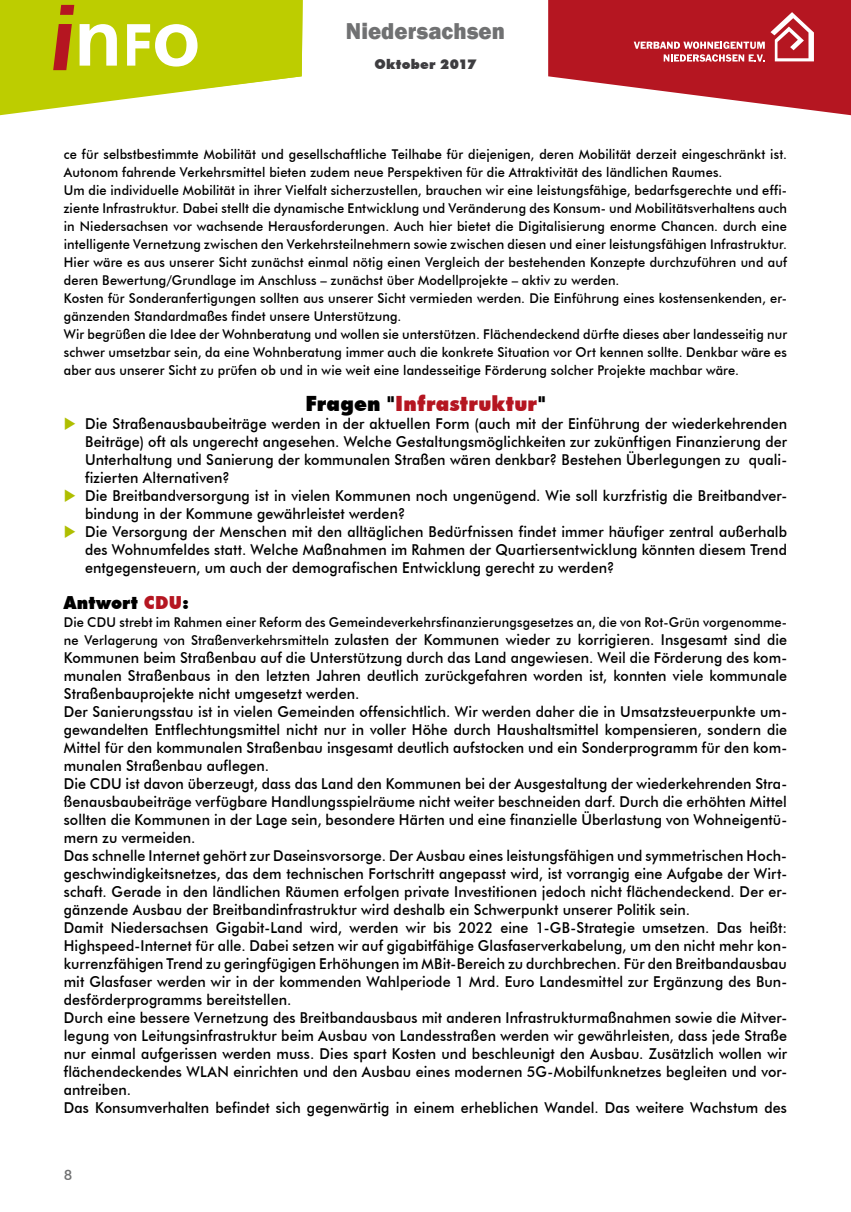
<style>
.page{position:relative;width:851px;height:1212px;background:#fff}
.page>*{position:absolute;margin:0;border:0;box-sizing:border-box;transform-origin:0 0}
.t1{font:800 23.55px "Franklin Gothic";letter-spacing:.005em;color:#707172;scale:.95 1}
.t2{font:900 21px "Futura BT";letter-spacing:.01em;color:#b51621;scale:.95 1}
.t3{font:900 18px "Futura BT";letter-spacing:.015em;color:#000;scale:.95 1}
.t4{font:500 15px/18px "Futura BT";letter-spacing:.005em;color:#000;text-align:justify;scale:.95 1}
.t5{font:500 14.25px "Futura BT";color:#707172}
.t6{font:500 13.5px/18px "Futura BT";letter-spacing:.01em;color:#000;scale:.95 1}
.t7{font:900 13.5px "Futura BT";letter-spacing:.02em;color:#3e3d40}
.s1{color:#000}
.s2{color:#afbe00}
.s3{color:#b51621}
.s4{font-size:13.5px}
</style>
<div class="page">
<svg style="left:548px;top:0;width:302px;height:115px"></svg>
<svg style="left:0;top:0;width:302px;height:115px"></svg>
<h1 class="t1" style="left:346px;top:15px;width:169px">Niedersachsen</h1>
<p class="t7" style="left:374px;top:56px;width:104px">Oktober 2017</p>
<p class="t6" style="left:64px;top:145px;width:762px">ce für selbstbestimmte Mobilität und gesellschaftliche Teilhabe für diejenigen, deren Mobilität derzeit eingeschränkt ist.<br>Autonom fahrende Verkehrsmittel bieten zudem neue Perspektiven für die Attraktivität des ländlichen Raumes.<br>Um die individuelle Mobilität in ihrer Vielfalt sicherzustellen, brauchen wir eine leistungsfähige, bedarfsgerechte und effi&shy;ziente Infrastruktur. Dabei stellt die dynamische Entwicklung und Veränderung des Konsum- und Mobilitätsverhaltens auch in Niedersachsen vor wachsende Herausforderungen. Auch hier bietet die Digitalisierung enorme Chancen. durch eine intelligente Vernetzung zwischen den Verkehrsteilnehmern sowie zwischen diesen und einer leistungsfähigen Infrastruktur.<br>Hier wäre es aus unserer Sicht zunächst einmal nötig einen Vergleich der bestehenden Konzepte durchzuführen und auf deren Bewertung/Grundlage im Anschluss – zunächst über Modellprojekte – aktiv zu werden.<br>Kosten für Sonderanfertigungen sollten aus unserer Sicht vermieden werden. Die Einführung eines kostensenkenden, er&shy;gänzenden Standardmaßes findet unsere Unterstützung.<br>Wir begrüßen die Idee der Wohnberatung und wollen sie unterstützen. Flächendeckend dürfte dieses aber landesseitig nur schwer umsetzbar sein, da eine Wohnberatung immer auch die konkrete Situation vor Ort kennen sollte. Denkbar wäre es aber aus unserer Sicht zu prüfen ob und in wie weit eine landesseitige Förderung solcher Projekte machbar wäre.</p>
<h2 class="t2" style="left:305px;top:391px;width:254px"><span class="s1">Fragen "</span>Infrastruktur<span class="s1">"</span></h2>
<p class="t4" style="left:85px;top:415px;width:740px;text-indent:-21px"><span class="s2">◆</span> Die Straßenausbaubeiträge werden in der aktuellen Form (auch mit der Einführung der wiederkehrenden Beiträge) oft als ungerecht angesehen. Welche Gestaltungsmöglichkeiten zur zukünftigen Finanzierung der Unterhaltung und Sanierung der kommunalen Straßen wären denkbar? Bestehen Überlegungen zu quali&shy;fizierten Alternativen?</p>
<p class="t4" style="left:85px;top:487px;width:740px;text-indent:-21px"><span class="s2">◆</span> Die Breitbandversorgung ist in vielen Kommunen noch ungenügend. Wie soll kurzfristig die Breitbandver&shy;bindung in der Kommune gewährleistet werden?</p>
<p class="t4" style="left:85px;top:523px;width:740px;text-indent:-21px"><span class="s2">◆</span> Die Versorgung der Menschen mit den alltäglichen Bedürfnissen findet immer häufiger zentral außerhalb des Wohnumfeldes statt. Welche Maßnahmen im Rahmen der Quartiersentwicklung könnten diesem Trend entgegensteuern, um auch der demografischen Entwicklung gerecht zu werden?</p>
<p class="t3" style="left:64px;top:592px;width:133px">Antwort <span class="s3">CDU</span>:</p>
<p class="t6" style="left:64px;top:613px;width:762px">Die CDU strebt im Rahmen einer Reform des Gemeindeverkehrsfinanzierungsgesetzes an, die von Rot-Grün vorgenomme-</p>
<p class="t4" style="left:64px;top:631px;width:762px;text-align:left"><span class="s4">ne Verlagerung von Straßenverkehrsmitteln</span> zulasten der Kommunen wieder zu korrigieren. Insgesamt sind die Kommunen beim Straßenbau auf die Unterstützung durch das Land angewiesen. Weil die Förderung des kom&shy;munalen Straßenbaus in den letzten Jahren deutlich zurückgefahren worden ist, konnten viele kommunale Straßenbauprojekte nicht umgesetzt werden.<br>Der Sanierungsstau ist in vielen Gemeinden offensichtlich. Wir werden daher die in Umsatzsteuerpunkte um&shy;gewandelten Entflechtungsmittel nicht nur in voller Höhe durch Haushaltsmittel kompensieren, sondern die Mittel für den kommunalen Straßenbau insgesamt deutlich aufstocken und ein Sonderprogramm für den kom&shy;munalen Straßenbau auflegen.<br>Die CDU ist davon überzeugt, dass das Land den Kommunen bei der Ausgestaltung der wiederkehrenden Stra&shy;ßenausbaubeiträge verfügbare Handlungsspielräume nicht weiter beschneiden darf. Durch die erhöhten Mittel sollten die Kommunen in der Lage sein, besondere Härten und eine finanzielle Überlastung von Wohneigentü&shy;mern zu vermeiden.<br>Das schnelle Internet gehört zur Daseinsvorsorge. Der Ausbau eines leistungsfähigen und symmetrischen Hoch&shy;geschwindigkeitsnetzes, das dem technischen Fortschritt angepasst wird, ist vorrangig eine Aufgabe der Wirt&shy;schaft. Gerade in den ländlichen Räumen erfolgen private Investitionen jedoch nicht flächendeckend. Der er&shy;gänzende Ausbau der Breitbandinfrastruktur wird deshalb ein Schwerpunkt unserer Politik sein.<br>Damit Niedersachsen Gigabit-Land wird, werden wir bis 2022 eine 1-GB-Strategie umsetzen. Das heißt:<br>Highspeed-Internet für alle. Dabei setzen wir auf gigabitfähige Glasfaserverkabelung, um den nicht mehr kon&shy;kurrenzfähigen Trend zu geringfügigen Erhöhungen im MBit-Bereich zu durchbrechen. Für den Breitbandausbau mit Glasfaser werden wir in der kommenden Wahlperiode 1 Mrd. Euro Landesmittel zur Ergänzung des Bun&shy;desförderprogramms bereitstellen.<br>Durch eine bessere Vernetzung des Breitbandausbaus mit anderen Infrastrukturmaßnahmen sowie die Mitver&shy;legung von Leitungsinfrastruktur beim Ausbau von Landesstraßen werden wir gewährleisten, dass jede Straße nur einmal aufgerissen werden muss. Dies spart Kosten und beschleunigt den Ausbau. Zusätzlich wollen wir flächendeckendes WLAN einrichten und den Ausbau eines modernen 5G-Mobilfunknetzes begleiten und vor&shy;antreiben.<br>Das Konsumverhalten befindet sich gegenwärtig in einem erheblichen Wandel. Das weitere Wachstum des</p>
<p class="t5" style="left:64px;top:1166px;width:10px">8</p>
</div>
